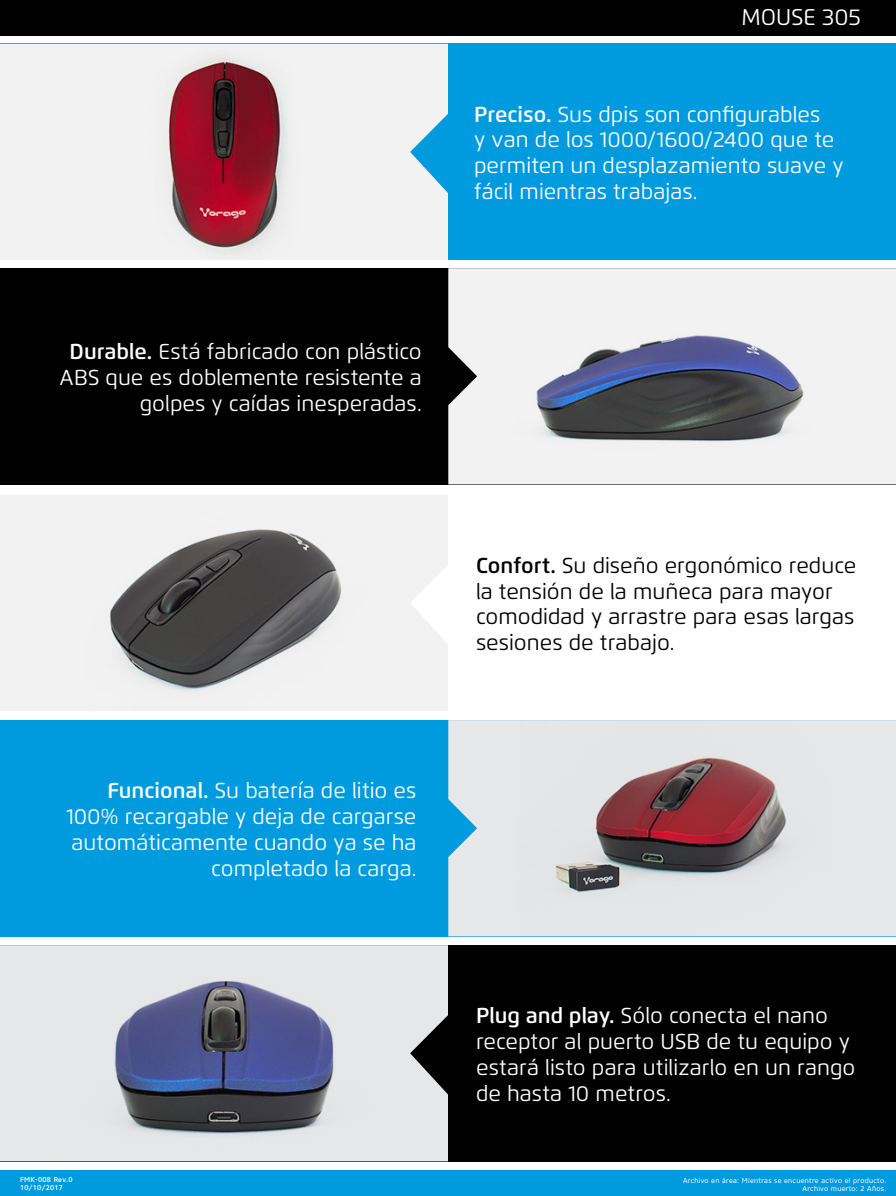
<style>
.page{position:relative;width:896px;height:1196px;background:#fff}
.page>*{position:absolute;margin:0;border:0;box-sizing:border-box;transform-origin:0 0}
.t1{font:22.75px "Flexo";color:#fff}
.t2{font:21.61px/25.9px "Flexo";color:#fff}
.t3{font:21.61px/25.9px "Flexo";color:#000}
.t4{font:7px/7.9px "Core Sans N45";letter-spacing:.04em;color:#fff;text-align:right}
.t5{font:500 7px/7.9px "Core Sans N55";letter-spacing:.04em;color:#fff}
.s1{font-weight:600}
</style>
<div class="page">
<div style="left:0;top:268px;width:895px;height:216px;background:#000"></div>
<div style="left:0;top:720px;width:896px;height:216px;background:#009ade"></div>
<div style="left:0;top:44px;width:896px;height:216px;background:#009ade"></div>
<div style="left:0;top:945px;width:896px;height:216px;background:#000"></div>
<div style="left:0;top:1170px;width:896px;height:25px;background:#009ade"></div>
<img style="left:0;top:44px;width:448px;height:216px">
<img style="left:0;top:495px;width:448px;height:216px">
<img style="left:0;top:945px;width:448px;height:216px">
<img style="left:448px;top:268px;width:448px;height:216px">
<img style="left:448px;top:720px;width:448px;height:216px">
<div style="left:0;top:0;width:896px;height:35px;background:#000"></div>
<p class="t1" style="left:741px;top:3px;width:121px">MOUSE 305</p>
<p class="t2" style="left:474px;top:101px;width:371px"><span class="s1">Preciso.</span> Sus dpis son configurables<br>y van de los 1000/1600/2400 que te permiten un desplazamiento suave y fácil mientras trabajas.</p>
<p class="t2" style="left:60px;top:338px;width:364px;text-align:right"><span class="s1">Durable.</span> Está fabricado con plástico<br>ABS que es doblemente resistente a golpes y caídas inesperadas.</p>
<p class="t2" style="left:66px;top:777px;width:352px;text-align:right"><span class="s1">Funcional.</span> Su batería de litio es<br>100% recargable y deja de cargarse automáticamente cuando ya se ha completado la carga.</p>
<p class="t5" style="left:20px;top:1175px;width:54px">FMK-008 Rev.0<br>10/10/2017</p>
<p class="t3" style="left:476px;top:552px;width:382px"><span class="s1">Confort.</span> Su diseño ergonómico reduce la tensión de la muñeca para mayor comodidad y arrastre para esas largas sesiones de trabajo.</p>
<p class="t2" style="left:476px;top:1002px;width:381px"><span class="s1">Plug and play.</span> Sólo conecta el nano receptor al puerto USB de tu equipo y estará listo para utilizarlo en un rango de hasta 10 metros.</p>
<p class="t4" style="left:683px;top:1176px;width:205px">Archivo en área: Mientras se encuentre activo el producto.<br>Archivo muerto: 2 Años.</p>
</div>
